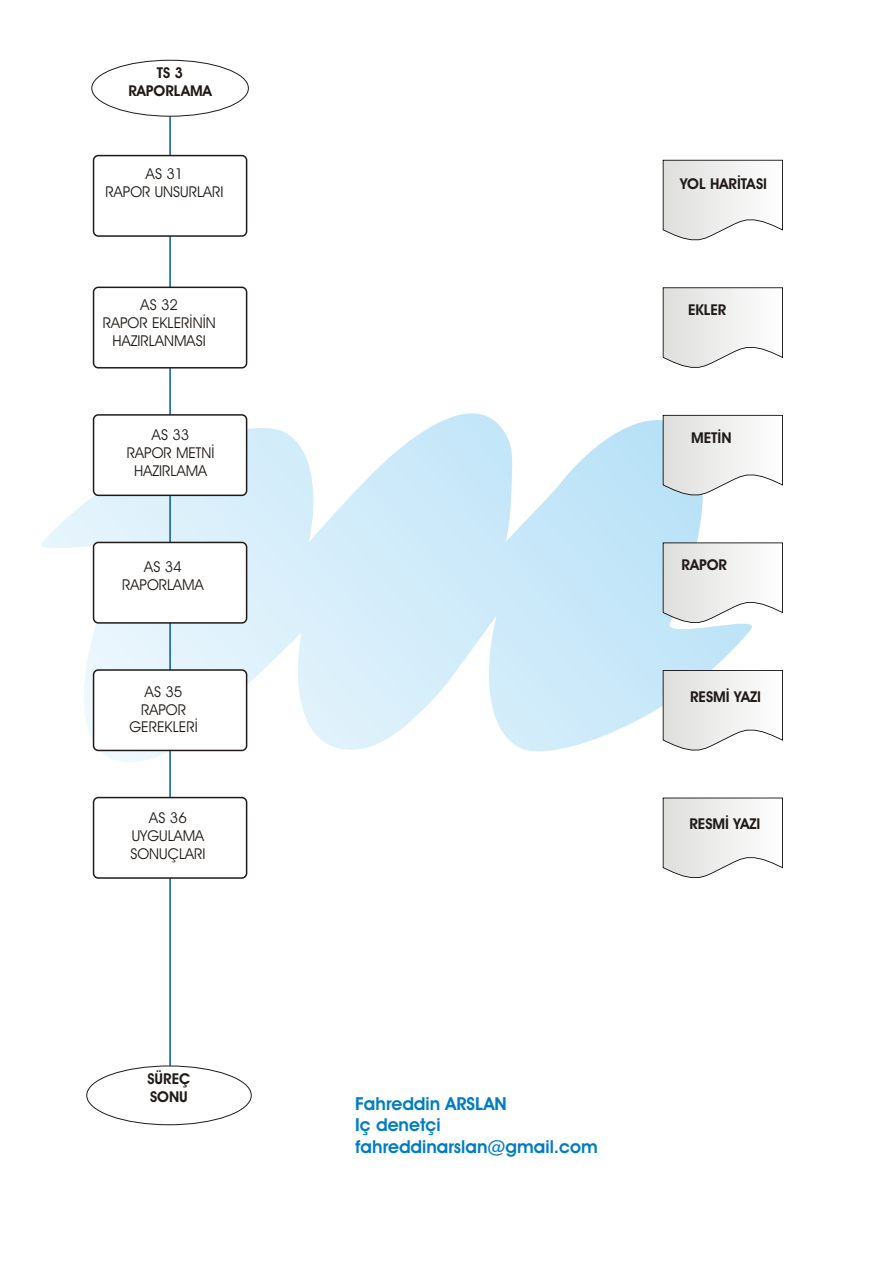
<style>
.page{position:relative;width:894px;height:1263px;background:#fff}
.page>*{position:absolute;margin:0;border:0;box-sizing:border-box;transform-origin:0 0}
.t1{font:700 18px/21.5px "Avant Garde Bk BT";color:#007dc2}
.t2{font:15px/18px "Avant Garde Bk BT";color:#1f1a17;text-align:center}
.t3{font:700 15px/17.9px "Avant Garde Bk BT";color:#1f1a17;text-align:center}
</style>
<div class="page">
<svg style="left:41px;top:416px;width:227px;height:346px"></svg>
<svg style="left:529px;top:414px;width:237px;height:338px"></svg>
<svg style="left:268px;top:413px;width:261px;height:338px"></svg>
<hr style="left:169px;top:116px;width:2px;height:954px;background:#005c9e">
<div style="left:92px;top:60px;width:157px;height:56px;border:1px solid #1f1a17;border-radius:50%"></div>
<div style="left:94px;top:156px;width:153px;height:80px;background:#fff;border-radius:5px"></div>
<div style="left:93px;top:155px;width:154px;height:82px;border:2px solid #1f1a17;border-radius:5px"></div>
<div style="left:94px;top:287px;width:153px;height:81px;background:#fff;border-radius:5px"></div>
<div style="left:93px;top:287px;width:154px;height:82px;border:2px solid #1f1a17;border-radius:5px"></div>
<div style="left:94px;top:670px;width:153px;height:80px;background:#fff;border-radius:5px"></div>
<div style="left:93px;top:669px;width:154px;height:82px;border:2px solid #1f1a17;border-radius:5px"></div>
<div style="left:94px;top:798px;width:153px;height:80px;background:#fff;border-radius:5px"></div>
<div style="left:93px;top:797px;width:154px;height:82px;border:2px solid #1f1a17;border-radius:5px"></div>
<div style="left:94px;top:542px;width:153px;height:81px;background:#fff;border-radius:5px"></div>
<div style="left:93px;top:542px;width:154px;height:82px;border:2px solid #1f1a17;border-radius:5px"></div>
<div style="left:94px;top:415px;width:153px;height:80px;background:#fff;border-radius:5px"></div>
<div style="left:93px;top:414px;width:154px;height:82px;border:2px solid #1f1a17;border-radius:5px"></div>
<div style="left:87px;top:1066px;width:164px;height:59px;background:#fff;border-radius:50%"></div>
<div style="left:87px;top:1066px;width:164px;height:59px;border:1px solid #1f1a17;border-radius:50%"></div>
<svg style="left:663px;top:160px;width:120px;height:80px"></svg>
<svg style="left:663px;top:670px;width:120px;height:80px"></svg>
<svg style="left:663px;top:542px;width:120px;height:81px"></svg>
<svg style="left:663px;top:415px;width:120px;height:80px"></svg>
<svg style="left:663px;top:287px;width:120px;height:81px"></svg>
<svg style="left:663px;top:798px;width:120px;height:80px"></svg>
<p class="t3" style="left:128px;top:65px;width:85px">TS 3<br>RAPORLAMA</p>
<p class="t2" style="left:106px;top:166px;width:120px">AS 31<br>RAPOR UNSURLARI</p>
<p class="t2" style="left:103px;top:297px;width:114px">AS 32<br>RAPOR EKLERÝNÝN<br>HAZIRLANMASI</p>
<p class="t2" style="left:127px;top:427px;width:89px">AS 33<br>RAPOR METNÝ<br>HAZIRLAMA</p>
<p class="t2" style="left:122px;top:559px;width:83px">AS 34<br>RAPORLAMA</p>
<p class="t2" style="left:129px;top:684px;width:70px">AS 35<br>RAPOR<br>GEREKLERÝ</p>
<p class="t2" style="left:131px;top:810px;width:77px">AS 36<br>UYGULAMA<br>SONUÇLARI</p>
<p class="t3" style="left:147px;top:1071px;width:45px;text-align:left">SÜREÇ<br>SONU</p>
<p class="t3" style="left:680px;top:176px;width:88px">YOL HARÝTASI</p>
<p class="t3" style="left:688px;top:302px;width:40px">EKLER</p>
<p class="t3" style="left:691px;top:430px;width:42px">METÝN</p>
<p class="t3" style="left:681px;top:557px;width:47px">RAPOR</p>
<p class="t3" style="left:690px;top:690px;width:73px">RESMÝ YAZI</p>
<p class="t3" style="left:689px;top:816px;width:73px">RESMÝ YAZI</p>
<p class="t1" style="left:355px;top:1094px;width:244px">Fahreddin ARSLAN<br>Iç denetçi fahreddinarslan@gmail.com</p>
</div>
